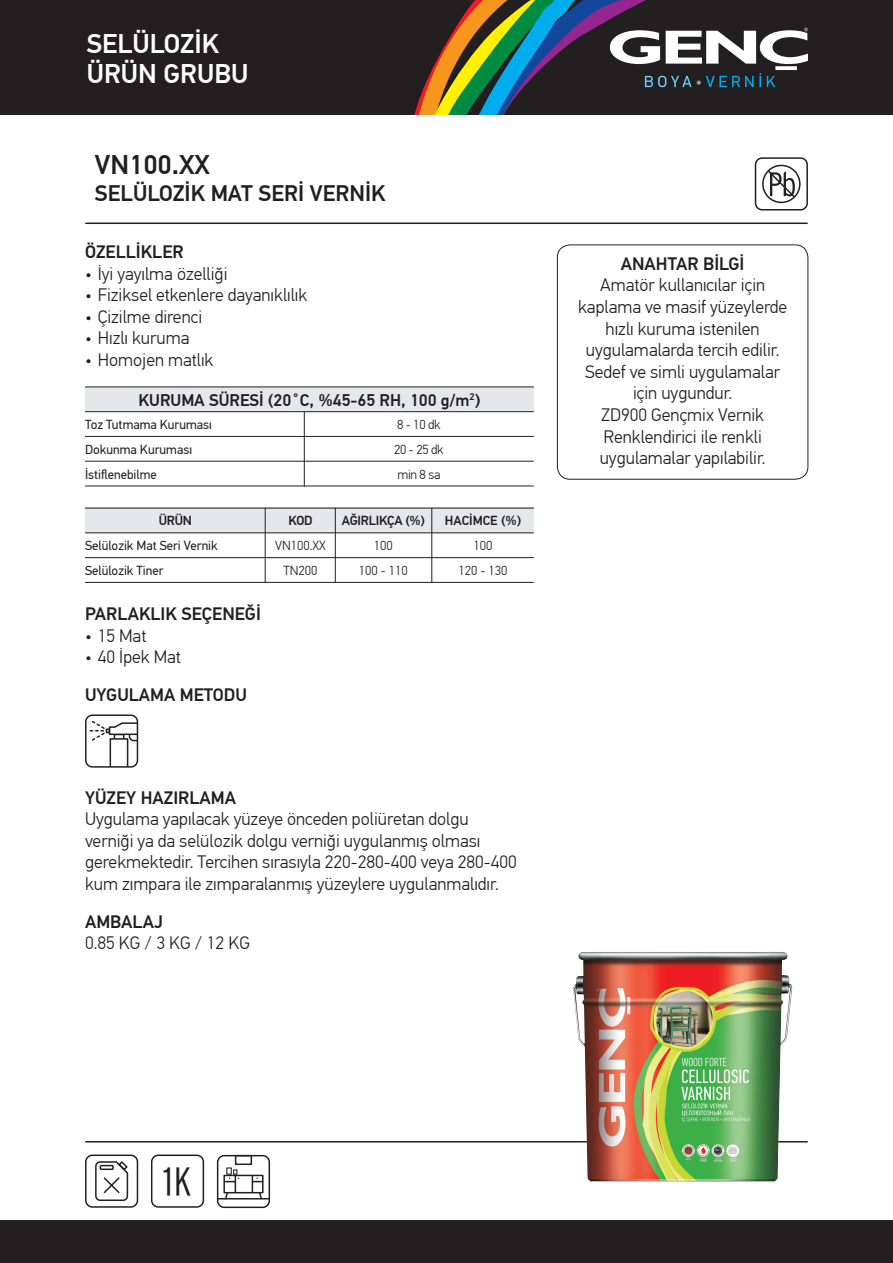
<style>
.page{position:relative;width:893px;height:1263px;background:#fff}
.page>*{position:absolute;margin:0;border:0;box-sizing:border-box;transform-origin:0 0}
.t1{font:39.3px "Interstate Condensed X Light";color:#231f20}
.t2{font:500 27px/30px "PF Din Text Pro";color:#fff}
.t3{font:500 27px "PF Din Text Pro";color:#231f20}
.t4{font:500 22.5px "PF Din Text Pro";color:#231f20}
.t5{font:300 18px/21.6px "PF Din Text Pro";color:#231f20;text-align:center}
.t6{font:500 18px "PF Din Text Pro";color:#231f20}
.t7{font:500 16.8px "PF Din Text Pro";color:#231f20}
.t8{font:13.2px/24.8px "PF Din Text Pro";color:#231f20}
.t9{font:300 13.2px/24.8px "PF Din Text Pro";color:#231f20;text-align:center}
.t10{font:500 13.2px "PF Din Text Pro";letter-spacing:-.02em;color:#231f20}
.t11{font:300 13.2px/24.8px "PF Din Text Pro";letter-spacing:-.02em;color:#231f20}
</style>
<div class="page">
<div style="left:0;top:0;width:893px;height:115px;background:#231f20"></div>
<div style="left:0;top:1220px;width:893px;height:43px;background:#231f20"></div>
<svg style="left:414px;top:0;width:394px;height:115px"></svg>
<hr style="left:86px;top:222px;width:721px;height:2px;background:#231f20">
<hr style="left:86px;top:1141px;width:721px;height:1px;background:#231f20">
<div style="left:217px;top:1155px;width:53px;height:53px;border:2px solid #231f20;border-radius:7px"></div>
<hr style="left:218px;top:1198px;width:51px;height:1px;background:#231f20">
<div style="left:235px;top:1155px;width:17px;height:10px;border:2px solid #231f20"></div>
<div style="left:226px;top:1167px;width:6px;height:8px;border:1px solid #231f20"></div>
<svg style="left:224px;top:1169px;width:39px;height:31px"></svg>
<div style="left:85px;top:1154px;width:53px;height:54px;border:2px solid #231f20;border-radius:7px"></div>
<svg style="left:95px;top:1161px;width:34px;height:40px"></svg>
<div style="left:151px;top:1154px;width:53px;height:54px;border:2px solid #231f20;border-radius:7px"></div>
<div style="left:755px;top:157px;width:53px;height:53px;border:2px solid #231f20;border-radius:7px"></div>
<svg style="left:762px;top:164px;width:39px;height:40px"></svg>
<div style="left:557px;top:244px;width:251px;height:236px;border:1px solid #231f20;border-radius:13px"></div>
<div style="left:85px;top:714px;width:53px;height:54px;border:2px solid #231f20;border-radius:7px"></div>
<svg style="left:90px;top:719px;width:47px;height:48px"></svg>
<div style="left:85px;top:387px;width:449px;height:25px;background:#e6e7e9"></div>
<div style="left:85px;top:508px;width:449px;height:25px;background:#e6e7e9"></div>
<hr style="left:85px;top:508px;width:449px;height:1px;background:#231f20">
<hr style="left:85px;top:532px;width:449px;height:1px;background:#231f20">
<hr style="left:265px;top:508px;width:1px;height:74px;background:#231f20">
<hr style="left:335px;top:508px;width:1px;height:74px;background:#231f20">
<hr style="left:431px;top:508px;width:1px;height:74px;background:#231f20">
<hr style="left:85px;top:557px;width:449px;height:1px;background:#231f20">
<hr style="left:85px;top:582px;width:449px;height:1px;background:#231f20">
<hr style="left:85px;top:411px;width:449px;height:1px;background:#231f20">
<hr style="left:85px;top:486px;width:449px;height:1px;background:#231f20">
<hr style="left:304px;top:412px;width:1px;height:74px;background:#231f20">
<hr style="left:85px;top:436px;width:449px;height:1px;background:#231f20">
<hr style="left:85px;top:461px;width:449px;height:1px;background:#231f20">
<hr style="left:85px;top:386px;width:449px;height:1px;background:#231f20">
<img style="left:573px;top:952px;width:219px;height:229px">
<h2 class="t2" style="left:87px;top:29px;width:163px">SELÜLOZİK<br>ÜRÜN GRUBU</h2>
<h2 class="t3" style="left:95px;top:148px;width:117px">VN100.XX</h2>
<p class="t4" style="left:95px;top:180px;width:292px">SELÜLOZİK MAT SERİ VERNİK</p>
<p class="t6" style="left:85px;top:241px;width:100px">ÖZELLİKLER</p>
<p class="t5" style="left:85px;top:263px;width:144px">• İyi yayılma özelliği</p>
<p class="t5" style="left:85px;top:284px;width:224px">• Fiziksel etkenlere dayanıklılık</p>
<p class="t5" style="left:85px;top:306px;width:119px">• Çizilme direnci</p>
<p class="t5" style="left:85px;top:328px;width:106px">• Hızlı kuruma</p>
<p class="t5" style="left:85px;top:349px;width:130px">• Homojen matlık</p>
<p class="t7" style="left:138px;top:390px;width:343px">KURUMA SÜRESİ (20˚C, %45-65 RH, 100 g/m<sup>2</sup>)</p>
<p class="t8" style="left:85px;top:412px;width:128px">Toz Tutmama Kuruması</p>
<p class="t11" style="left:394px;top:412px;width:51px">8 - 10 dk<br>20 - 25 dk min 8 sa</p>
<p class="t8" style="left:85px;top:437px;width:108px">Dokunma Kuruması<br>İstiflenebilme</p>
<p class="t10" style="left:159px;top:513px;width:35px">ÜRÜN</p>
<p class="t10" style="left:288px;top:513px;width:26px">KOD</p>
<p class="t9" style="left:275px;top:533px;width:52px">VN100.XX<br>TN200</p>
<p class="t8" style="left:85px;top:533px;width:134px">Selülozik Mat Seri Vernik<br>Selülozik Tiner</p>
<p class="t6" style="left:85px;top:603px;width:177px">PARLAKLIK SEÇENEĞİ</p>
<p class="t5" style="left:85px;top:625px;width:63px">• 15 Mat</p>
<p class="t5" style="left:85px;top:647px;width:97px">• 40 İpek Mat</p>
<p class="t6" style="left:85px;top:684px;width:163px">UYGULAMA METODU</p>
<p class="t10" style="left:342px;top:513px;width:85px">AĞIRLIKÇA (%)</p>
<p class="t9" style="left:359px;top:533px;width:50px">100<br>100 - 110</p>
<p class="t10" style="left:445px;top:513px;width:78px">HACIMCE (%)</p>
<p class="t9" style="left:458px;top:533px;width:50px">100<br>120 - 130</p>
<p class="t6" style="left:85px;top:787px;width:152px">YÜZEY HAZIRLAMA</p>
<p class="t5" style="left:85px;top:808px;width:433px;text-align:left">Uygulama yapılacak yüzeye önceden poliüretan dolgu verniği ya da selülozik dolgu verniği uygulanmış olması gerekmektedir. Tercihen sırasıyla 220-280-400 veya 280-400 kum zımpara ile zımparalanmış yüzeylere uygulanmalıdır.</p>
<p class="t6" style="left:85px;top:911px;width:79px">AMBALAJ</p>
<p class="t5" style="left:85px;top:932px;width:166px">0.85 KG / 3 KG / 12 KG</p>
<p class="t6" style="left:621px;top:253px;width:125px">ANAHTAR BİLGİ</p>
<p class="t5" style="left:578px;top:275px;width:211px">Amatör kullanıcılar için kaplama ve masif yüzeylerde hızlı kuruma istenilen uygulamalarda tercih edilir.<br>Sedef ve simli uygulamalar için uygundur.<br>ZD900 Gençmix Vernik<br>Renklendirici ile renkli uygulamalar yapılabilir.</p>
<h1 class="t1" style="left:163px;top:1159px;width:30px">1K</h1>
</div>
